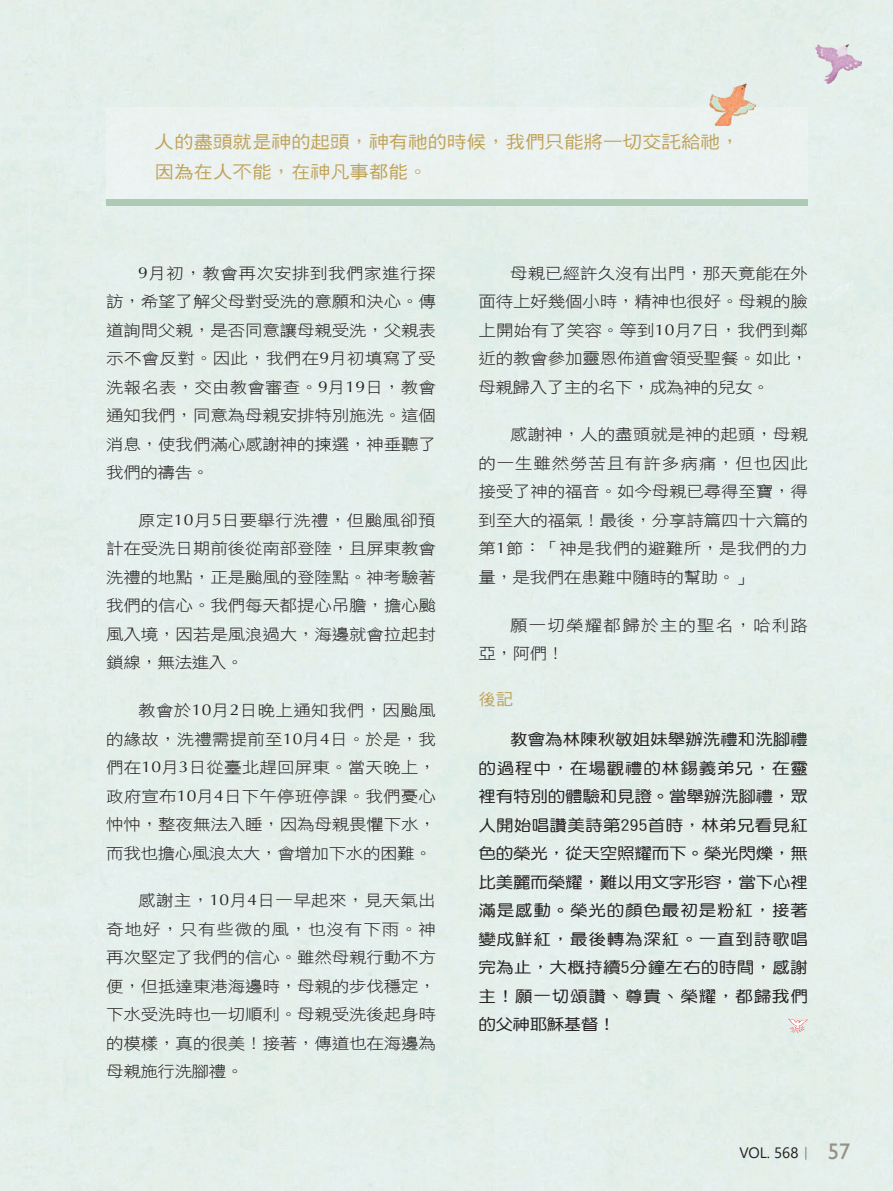
<style>
.page{position:relative;width:893px;height:1191px;background:#fff}
.page>*{position:absolute;margin:0;border:0;box-sizing:border-box;transform-origin:0 0}
.眉批{font:17.55px/30px "DF Hei W5 WIN BF";color:#c0a158;scale:1.11 1}
.小標{font:16.2px "DF Hei W5 WIN BF";color:#c0a158;scale:1.08 1}
.t1{font:15.75px/28.5px "DF Hei W3 WIN BF";letter-spacing:-.01em;color:#231f20;text-align:justify;scale:1.11 1}
.t2{font:15.75px/28.5px "DF Yuan W5 WIN BF";letter-spacing:.03em;color:#231f20;text-align:justify;scale:1.11 1}
.t3{font:15.75px/28.5px "DF Hei W3 WIN BF";letter-spacing:.065em;color:#231f20;scale:1.11 1}
.t4{font:15px "Segoe UI";color:#231f20}
.s1{font-family:"Optima"}
.s2{font-family:"Adobe Ming Std";font-weight:300}
.s3{font-family:"Gill Sans";font-size:22.5px;color:#959086}
</style>
<div class="page">
<svg style="left:788px;top:1018px;width:20px;height:15px"></svg>
<div style="left:106px;top:107px;width:702px;height:99px;background:#ebf2f0"></div>
<div style="left:106px;top:199px;width:702px;height:7px;background:#accbb4"></div>
<img style="left:815px;top:45px;width:46px;height:39px">
<img style="left:710px;top:83px;width:45px;height:43px">
<p class="眉批" style="left:155px;top:127px;width:529px">人的盡頭就是神的起頭，神有祂的時候，我們只能將一切交託給祂，因為在人不能，在神凡事都能。</p>
<p class="t1" style="left:106px;top:259px;width:298px;text-indent:32px"><span class="s1">9</span>月初，教會再次安排到我們家進行探訪，希望了解父母對受洗的意願和決心。傳道詢問父親，是否同意讓母親受洗，父親表示不會反對。因此，我們在<span class="s1">9</span>月初填寫了受洗報名表，交由教會審查。<span class="s1">9</span>月<span class="s1">19</span>日，教會通知我們，同意為母親安排特別施洗。這個消息，使我們滿心感謝神的揀選，神垂聽了我們的禱告。</p>
<p class="t1" style="left:106px;top:506px;width:298px;text-indent:32px">原定<span class="s1">10</span>月<span class="s1">5</span>日要舉行洗禮，但颱風卻預計在受洗日期前後從南部登陸，且屏東教會洗禮的地點，正是颱風的登陸點。神考驗著我們的信心。我們每天都提心吊膽，擔心颱風入境，因若是風浪過大，海邊就會拉起封鎖線，無法進入。</p>
<p class="t1" style="left:106px;top:696px;width:298px;text-indent:32px">教會於<span class="s1">10</span>月<span class="s1">2</span>日晚上通知我們，因颱風的緣故，洗禮需提前至<span class="s1">10</span>月<span class="s1">4</span>日。於是，我們在<span class="s1">10</span>月<span class="s1">3</span>日從臺北趕回屏東。當天晚上，政府宣布<span class="s1">10</span>月<span class="s1">4</span>日下午停班停課。我們憂心忡忡，整夜無法入睡，因為母親畏懼下水，而我也擔心風浪太大，會增加下水的困難。</p>
<p class="t1" style="left:106px;top:886px;width:298px;text-indent:32px">感謝主，<span class="s1">10</span>月<span class="s1">4</span>日一早起來，見天氣出奇地好，只有些微的風，也沒有下雨。神再次堅定了我們的信心。雖然母親行動不方便，但抵達東港海邊時，母親的步伐穩定，下水受洗時也一切順利。母親受洗後起身時的模樣，真的很美！接著，傳道也在海邊為母親施行洗腳禮。</p>
<p class="t1" style="left:478px;top:259px;width:298px;text-indent:32px">母親已經許久沒有出門，那天竟能在外面待上好幾個小時，精神也很好。母親的臉上開始有了笑容。等到<span class="s1">10</span>月<span class="s1">7</span>日，我們到鄰近的教會參加靈恩佈道會領受聖餐。如此，母親歸入了主的名下，成為神的兒女。</p>
<p class="t1" style="left:478px;top:420px;width:298px;text-indent:32px">感謝神，人的盡頭就是神的起頭，母親的一生雖然勞苦且有許多病痛，但也因此接受了神的福音。如今母親已尋得至寶，得到至大的福氣！最後，分享詩篇四十六篇的第<span class="s1">1</span>節：「神是我們的避難所，是我們的力量，是我們在患難中隨時的幫助。」</p>
<p class="t3" style="left:478px;top:610px;width:298px;text-indent:32px">願一切榮耀都歸於主的聖名，哈利路亞，阿們！</p>
<p class="小標" style="left:478px;top:691px;width:34px">後記</p>
<p class="t2" style="left:478px;top:725px;width:298px;text-indent:32px">教會為林陳秋敏姐妹舉辦洗禮和洗腳禮的過程中，在場觀禮的林錫義弟兄，在靈裡有特別的體驗和見證。當舉辦洗腳禮，眾人開始唱讚美詩第295首時，林弟兄看見紅色的榮光，從天空照耀而下。榮光閃爍，無比美麗而榮耀，難以用文字形容，當下心裡滿是感動。榮光的顏色最初是粉紅，接著變成鮮紅，最後轉為深紅。一直到詩歌唱完為止，大概持續5分鐘左右的時間，感謝主！願一切頌讚、尊貴、榮耀，都歸我們的父神耶穌基督！</p>
<p class="t4" style="left:739px;top:1138px;width:112px">VOL. 568<span class="s2">｜</span> <span class="s3">57</span></p>
</div>
